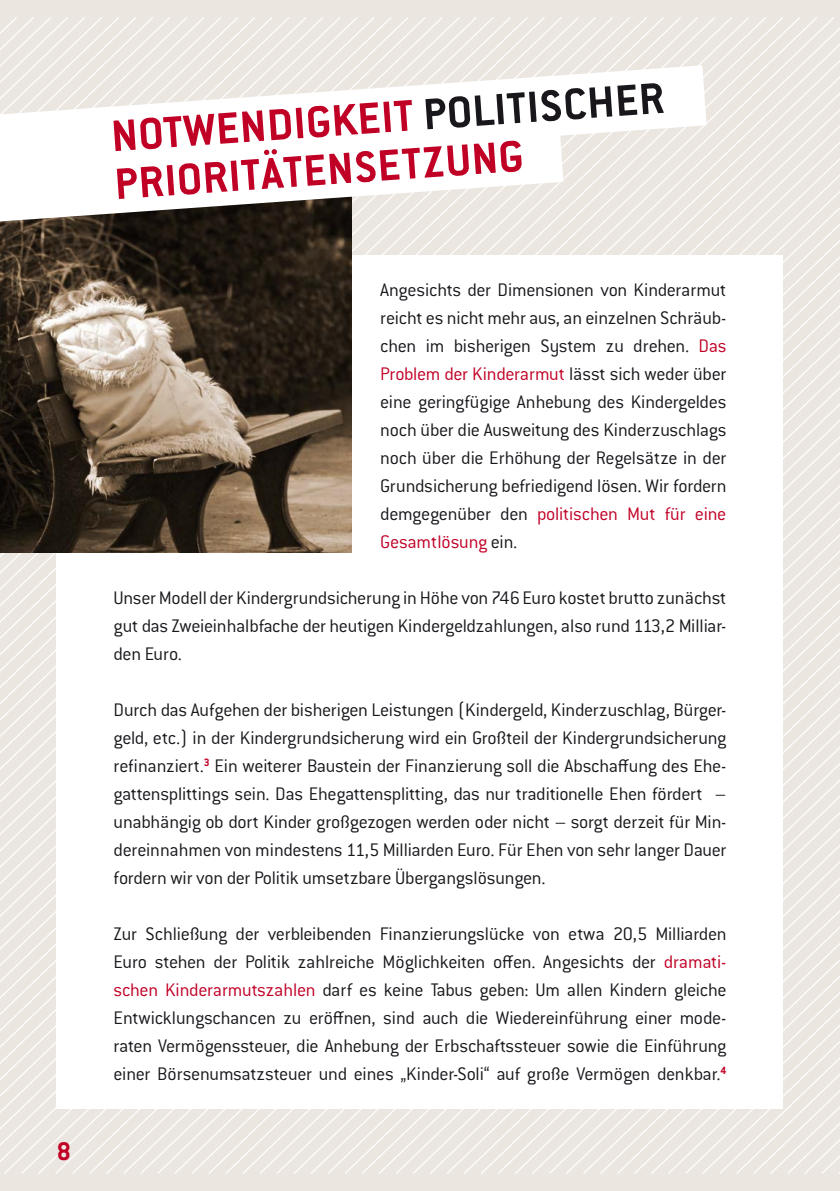
<style>
.page{position:relative;width:840px;height:1191px;background:#fff}
.page>*{position:absolute;margin:0;border:0;box-sizing:border-box;transform-origin:0 0}
.t1{font:700 48.4px "Conduit ITC Std";color:#c10026}
.t2{font:700 48px "Conduit ITC Std";color:#c10026}
.t3{font:700 28px "Conduit ITC Std";color:#c10026}
.t4{font:300 20px/28px "Conduit ITC Std";letter-spacing:-.015em;color:#1a171c;text-align:justify}
.s1{font-size:48px;color:#1a171c}
.s2{color:#c10026}
</style>
<div class="page">
<div style="left:0;top:0;width:839px;height:1191px;background:#ece6e0"></div>
<svg style="left:717px;top:17px;width:17px;height:1157px"></svg>
<svg style="left:734px;top:17px;width:17px;height:1157px"></svg>
<svg style="left:751px;top:17px;width:17px;height:1157px"></svg>
<svg style="left:768px;top:17px;width:17px;height:1157px"></svg>
<svg style="left:785px;top:17px;width:17px;height:1157px"></svg>
<svg style="left:802px;top:17px;width:17px;height:1157px"></svg>
<svg style="left:819px;top:17px;width:20px;height:1157px"></svg>
<div style="left:57px;top:255px;width:725px;height:853px;background:#fff"></div>
<img style="left:0;top:221px;width:351px;height:331px">
<svg style="left:0;top:65px;width:706px;height:110px;fill:#fff"></svg>
<svg style="left:0;top:131px;width:563px;height:90px;background:#eae8e7"></svg>
<h3 class="t3" style="left:57px;top:1134px;width:16px">8</h3>
<h1 class="t1" style="left:109px;top:107px;width:555px;rotate:-4deg">NOTWENDIGKEIT <span class="s1">POLITISCHER</span></h1>
<h2 class="t2" style="left:113px;top:155px;width:411px;rotate:-4deg">PRIORITÄTENSETZUNG</h2>
<p class="t4" style="left:380px;top:275px;width:347px">Angesichts der Dimensionen von Kinderarmut reicht es nicht mehr aus, an einzelnen Schräub&shy;chen im bisherigen System zu drehen. <span class="s2">Das Problem der Kinderarmut</span> lässt sich weder über eine geringfügige Anhebung des Kindergeldes noch über die Ausweitung des Kinderzuschlags noch über die Erhöhung der Regelsätze in der Grundsicherung befriedigend lösen. Wir fordern demgegenüber den <span class="s2">politischen Mut für eine Gesamtlösung</span> ein.</p>
<p class="t4" style="left:113px;top:583px;width:614px">Unser Modell der Kindergrundsicherung in Höhe von 746 Euro kostet brutto zunächst gut das Zweieinhalbfache der heutigen Kindergeldzahlungen, also rund 113,2 Milliar&shy;den Euro.</p>
<p class="t4" style="left:113px;top:695px;width:614px">Durch das Aufgehen der bisherigen Leistungen (Kindergeld, Kinderzuschlag, Bürger&shy;geld, etc.) in der Kindergrundsicherung wird ein Großteil der Kindergrundsicherung refinanziert.<sup>3</sup> Ein weiterer Baustein der Finanzierung soll die Abschaffung des Ehe&shy;gattensplittings sein. Das Ehegattensplitting, das nur traditionelle Ehen fördert – unabhängig ob dort Kinder großgezogen werden oder nicht – sorgt derzeit für Min&shy;dereinnahmen von mindestens 11,5 Milliarden Euro. Für Ehen von sehr langer Dauer fordern wir von der Politik umsetzbare Übergangslösungen.</p>
<p class="t4" style="left:113px;top:919px;width:614px">Zur Schließung der verbleibenden Finanzierungslücke von etwa 20,5 Milliarden Euro stehen der Politik zahlreiche Möglichkeiten offen. Angesichts der <span class="s2">dramati&shy;schen Kinderarmutszahlen</span> darf es keine Tabus geben: Um allen Kindern gleiche Entwicklungschancen zu eröffnen, sind auch die Wiedereinführung einer mode&shy;raten Vermögenssteuer, die Anhebung der Erbschaftssteuer sowie die Einführung einer Börsenumsatzsteuer und eines „Kinder-Soli“ auf große Vermögen denkbar.<sup>4</sup></p>
</div>
